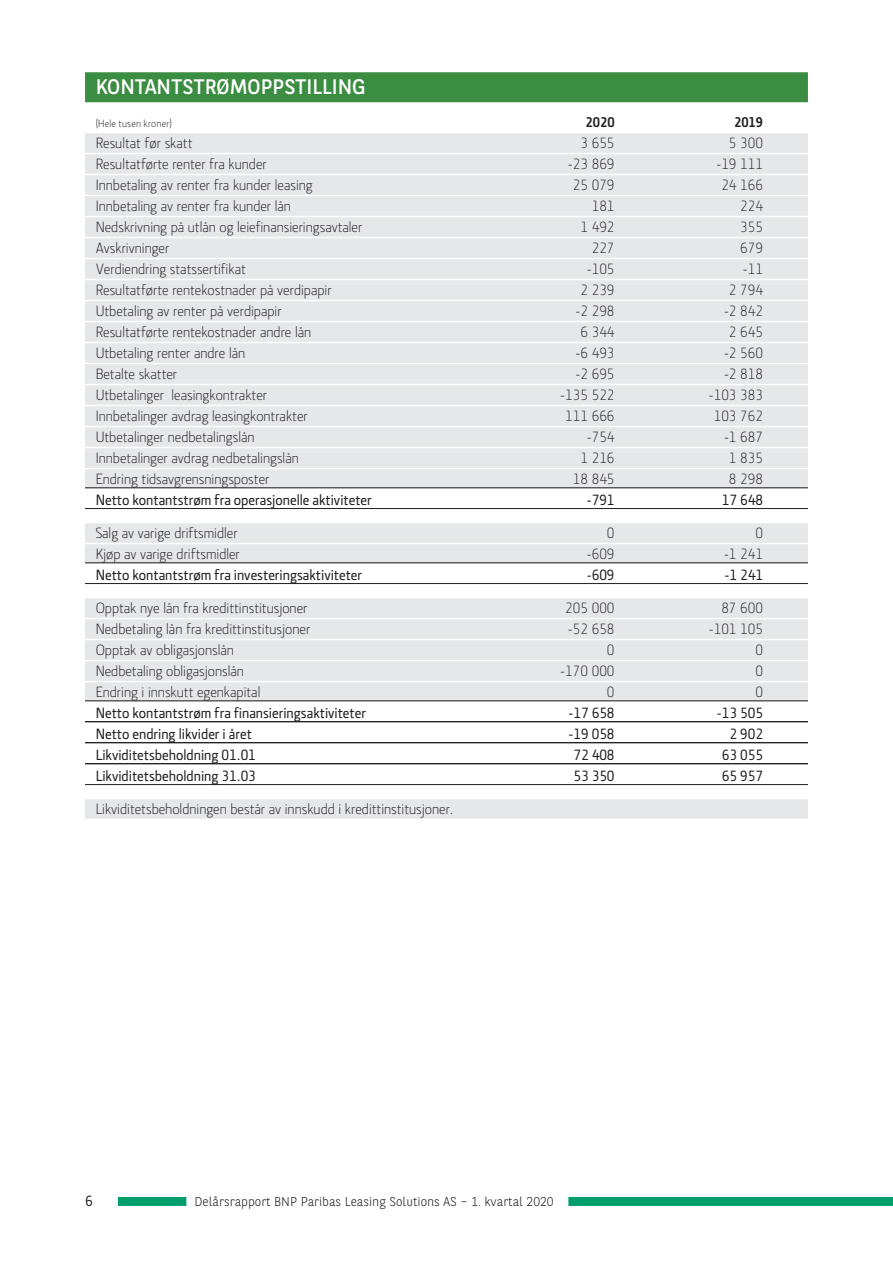
<style>
.page{position:relative;width:893px;height:1263px;background:#fff}
.page>*{position:absolute;margin:0;border:0;box-sizing:border-box;transform-origin:0 0}
.t1{font:21px "BNPP Sans";color:#fff}
.t2{font:300 15px "Section LK";color:#231f20}
.t3{font:500 15px "Section LK";color:#231f20}
.t4{font:700 14.25px "Section LK";color:#231f20}
.t5{font:300 12.75px "BNPP Sans";color:#231f20}
.t6{font:300 10.5px "Section LK";letter-spacing:.015em;color:#231f20}
</style>
<div class="page">
<div style="left:118px;top:1197px;width:68px;height:9px;background:#009e6c"></div>
<div style="left:568px;top:1197px;width:325px;height:9px;background:#009e6c"></div>
<div style="left:85px;top:72px;width:723px;height:30px;background:#3b8d41"></div>
<div style="left:85px;top:133px;width:723px;height:20px;background:#e6e7e9"></div>
<div style="left:85px;top:154px;width:723px;height:20px;background:#e6e7e9"></div>
<div style="left:85px;top:175px;width:723px;height:20px;background:#e6e7e9"></div>
<div style="left:85px;top:196px;width:723px;height:20px;background:#e6e7e9"></div>
<div style="left:85px;top:217px;width:723px;height:20px;background:#e6e7e9"></div>
<div style="left:85px;top:238px;width:723px;height:20px;background:#e6e7e9"></div>
<div style="left:85px;top:259px;width:723px;height:20px;background:#e6e7e9"></div>
<div style="left:85px;top:280px;width:723px;height:20px;background:#e6e7e9"></div>
<div style="left:85px;top:301px;width:723px;height:20px;background:#e6e7e9"></div>
<div style="left:85px;top:322px;width:723px;height:20px;background:#e6e7e9"></div>
<div style="left:85px;top:343px;width:723px;height:20px;background:#e6e7e9"></div>
<div style="left:85px;top:364px;width:723px;height:20px;background:#e6e7e9"></div>
<div style="left:85px;top:385px;width:723px;height:20px;background:#e6e7e9"></div>
<div style="left:85px;top:406px;width:723px;height:20px;background:#e6e7e9"></div>
<div style="left:85px;top:427px;width:723px;height:20px;background:#e6e7e9"></div>
<div style="left:85px;top:448px;width:723px;height:20px;background:#e6e7e9"></div>
<div style="left:85px;top:469px;width:723px;height:20px;background:#e6e7e9"></div>
<hr style="left:85px;top:487px;width:723px;height:1px;background:#231f20">
<hr style="left:85px;top:508px;width:723px;height:1px;background:#231f20">
<div style="left:85px;top:523px;width:723px;height:20px;background:#e6e7e9"></div>
<div style="left:85px;top:544px;width:723px;height:20px;background:#e6e7e9"></div>
<hr style="left:85px;top:562px;width:723px;height:1px;background:#231f20">
<hr style="left:85px;top:583px;width:723px;height:1px;background:#231f20">
<div style="left:85px;top:598px;width:723px;height:20px;background:#e6e7e9"></div>
<div style="left:85px;top:619px;width:723px;height:20px;background:#e6e7e9"></div>
<div style="left:85px;top:640px;width:723px;height:20px;background:#e6e7e9"></div>
<div style="left:85px;top:661px;width:723px;height:20px;background:#e6e7e9"></div>
<div style="left:85px;top:682px;width:723px;height:20px;background:#e6e7e9"></div>
<hr style="left:85px;top:700px;width:723px;height:1px;background:#231f20">
<hr style="left:85px;top:721px;width:723px;height:1px;background:#231f20">
<hr style="left:85px;top:742px;width:723px;height:1px;background:#231f20">
<hr style="left:85px;top:763px;width:723px;height:1px;background:#231f20">
<hr style="left:85px;top:784px;width:723px;height:1px;background:#231f20">
<div style="left:85px;top:799px;width:723px;height:20px;background:#e6e7e9"></div>
<h1 class="t1" style="left:96px;top:72px;width:272px">KONTANTSTRØMOPPSTILLING</h1>
<p class="t6" style="left:96px;top:118px;width:78px">(Hele tusen kroner)</p>
<p class="t4" style="left:586px;top:114px;width:30px">2020</p>
<p class="t4" style="left:734px;top:114px;width:30px">2019</p>
<p class="t2" style="left:96px;top:135px;width:98px">Resultat før skatt</p>
<p class="t2" style="left:580px;top:135px;width:36px">3 655</p>
<p class="t2" style="left:729px;top:135px;width:36px">5 300</p>
<p class="t2" style="left:96px;top:156px;width:173px">Resultatførte renter fra kunder</p>
<p class="t2" style="left:568px;top:156px;width:48px">-23 869</p>
<p class="t2" style="left:716px;top:156px;width:48px">-19 111</p>
<p class="t2" style="left:96px;top:177px;width:219px">Innbetaling av renter fra kunder leasing</p>
<p class="t2" style="left:573px;top:177px;width:43px">25 079</p>
<p class="t2" style="left:721px;top:177px;width:43px">24 166</p>
<p class="t2" style="left:96px;top:198px;width:197px">Innbetaling av renter fra kunder lån</p>
<p class="t2" style="left:592px;top:198px;width:24px">181</p>
<p class="t2" style="left:740px;top:198px;width:24px">224</p>
<p class="t2" style="left:96px;top:219px;width:268px">Nedskrivning på utlån og leiefinansieringsavtaler</p>
<p class="t2" style="left:580px;top:219px;width:36px">1 492</p>
<p class="t2" style="left:740px;top:219px;width:24px">355</p>
<p class="t2" style="left:96px;top:240px;width:75px">Avskrivninger</p>
<p class="t2" style="left:592px;top:240px;width:24px">227</p>
<p class="t2" style="left:740px;top:240px;width:24px">679</p>
<p class="t2" style="left:96px;top:261px;width:152px">Verdiendring statssertifikat</p>
<p class="t2" style="left:587px;top:261px;width:29px">-105</p>
<p class="t2" style="left:743px;top:261px;width:22px">-11</p>
<p class="t2" style="left:96px;top:282px;width:237px">Resultatførte rentekostnader på verdipapir</p>
<p class="t2" style="left:580px;top:282px;width:36px">2 239</p>
<p class="t2" style="left:729px;top:282px;width:36px">2 794</p>
<p class="t2" style="left:96px;top:303px;width:187px">Utbetaling av renter på verdipapir</p>
<p class="t2" style="left:575px;top:303px;width:41px">-2 298</p>
<p class="t2" style="left:724px;top:303px;width:41px">-2 842</p>
<p class="t2" style="left:96px;top:324px;width:217px">Resultatførte rentekostnader andre lån</p>
<p class="t2" style="left:580px;top:324px;width:36px">6 344</p>
<p class="t2" style="left:729px;top:324px;width:36px">2 645</p>
<p class="t2" style="left:96px;top:345px;width:151px">Utbetaling renter andre lån</p>
<p class="t2" style="left:575px;top:345px;width:41px">-6 493</p>
<p class="t2" style="left:724px;top:345px;width:41px">-2 560</p>
<p class="t2" style="left:96px;top:366px;width:83px">Betalte skatter</p>
<p class="t2" style="left:575px;top:366px;width:41px">-2 695</p>
<p class="t2" style="left:724px;top:366px;width:41px">-2 818</p>
<p class="t2" style="left:96px;top:387px;width:173px">Utbetalinger leasingkontrakter</p>
<p class="t2" style="left:560px;top:387px;width:56px">-135 522</p>
<p class="t2" style="left:709px;top:387px;width:56px">-103 383</p>
<p class="t2" style="left:96px;top:408px;width:214px">Innbetalinger avdrag leasingkontrakter</p>
<p class="t2" style="left:565px;top:408px;width:51px">111 666</p>
<p class="t2" style="left:714px;top:408px;width:51px">103 762</p>
<p class="t2" style="left:96px;top:429px;width:160px">Utbetalinger nedbetalingslån</p>
<p class="t2" style="left:587px;top:429px;width:29px">-754</p>
<p class="t2" style="left:724px;top:429px;width:41px">-1 687</p>
<p class="t2" style="left:96px;top:450px;width:205px">Innbetalinger avdrag nedbetalingslån</p>
<p class="t2" style="left:580px;top:450px;width:36px">1 216</p>
<p class="t2" style="left:729px;top:450px;width:36px">1 835</p>
<p class="t2" style="left:96px;top:471px;width:175px">Endring tidsavgrensningsposter</p>
<p class="t2" style="left:573px;top:471px;width:43px">18 845</p>
<p class="t2" style="left:729px;top:471px;width:36px">8 298</p>
<p class="t3" style="left:96px;top:492px;width:278px">Netto kontantstrøm fra operasjonelle aktiviteter</p>
<p class="t3" style="left:587px;top:492px;width:29px">-791</p>
<p class="t3" style="left:722px;top:492px;width:43px">17 648</p>
<p class="t2" style="left:96px;top:525px;width:143px">Salg av varige driftsmidler</p>
<p class="t2" style="left:607px;top:525px;width:9px">0</p>
<p class="t2" style="left:755px;top:525px;width:9px">0</p>
<p class="t2" style="left:96px;top:546px;width:146px">Kjøp av varige driftsmidler</p>
<p class="t2" style="left:587px;top:546px;width:29px">-609</p>
<p class="t2" style="left:724px;top:546px;width:41px">-1 241</p>
<p class="t3" style="left:96px;top:567px;width:268px">Netto kontantstrøm fra investeringsaktiviteter</p>
<p class="t3" style="left:587px;top:567px;width:29px">-609</p>
<p class="t3" style="left:725px;top:567px;width:40px">-1 241</p>
<p class="t2" style="left:96px;top:600px;width:213px">Opptak nye lån fra kredittinstitusjoner</p>
<p class="t2" style="left:565px;top:600px;width:51px">205 000</p>
<p class="t2" style="left:721px;top:600px;width:43px">87 600</p>
<p class="t2" style="left:96px;top:621px;width:216px">Nedbetaling lån fra kredittinstitusjoner</p>
<p class="t2" style="left:568px;top:621px;width:48px">-52 658</p>
<p class="t2" style="left:709px;top:621px;width:56px">-101 105</p>
<p class="t2" style="left:96px;top:642px;width:140px">Opptak av obligasjonslån</p>
<p class="t2" style="left:607px;top:642px;width:9px">0</p>
<p class="t2" style="left:755px;top:642px;width:9px">0</p>
<p class="t2" style="left:96px;top:663px;width:150px">Nedbetaling obligasjonslån</p>
<p class="t2" style="left:560px;top:663px;width:56px">-170 000</p>
<p class="t2" style="left:755px;top:663px;width:9px">0</p>
<p class="t2" style="left:96px;top:684px;width:166px">Endring i innskutt egenkapital</p>
<p class="t2" style="left:607px;top:684px;width:9px">0</p>
<p class="t2" style="left:755px;top:684px;width:9px">0</p>
<p class="t3" style="left:96px;top:705px;width:272px">Netto kontantstrøm fra finansieringsaktiviteter</p>
<p class="t3" style="left:568px;top:705px;width:48px">-17 658</p>
<p class="t3" style="left:717px;top:705px;width:48px">-13 505</p>
<p class="t3" style="left:96px;top:726px;width:158px">Netto endring likvider i året</p>
<p class="t3" style="left:568px;top:726px;width:48px">-19 058</p>
<p class="t3" style="left:730px;top:726px;width:35px">2 902</p>
<p class="t3" style="left:96px;top:747px;width:162px">Likviditetsbeholdning 01.01</p>
<p class="t3" style="left:573px;top:747px;width:43px">72 408</p>
<p class="t3" style="left:722px;top:747px;width:43px">63 055</p>
<p class="t3" style="left:96px;top:768px;width:162px">Likviditetsbeholdning 31.03</p>
<p class="t3" style="left:573px;top:768px;width:43px">53 350</p>
<p class="t3" style="left:722px;top:768px;width:43px">65 957</p>
<p class="t2" style="left:96px;top:801px;width:359px">Likviditetsbeholdningen består av innskudd i kredittinstitusjoner.</p>
<p class="t3" style="left:85px;top:1192px;width:9px">6</p>
<p class="t5" style="left:195px;top:1193px;width:361px">Delårsrapport BNP Paribas Leasing Solutions AS – 1. kvartal 2020</p>
</div>
